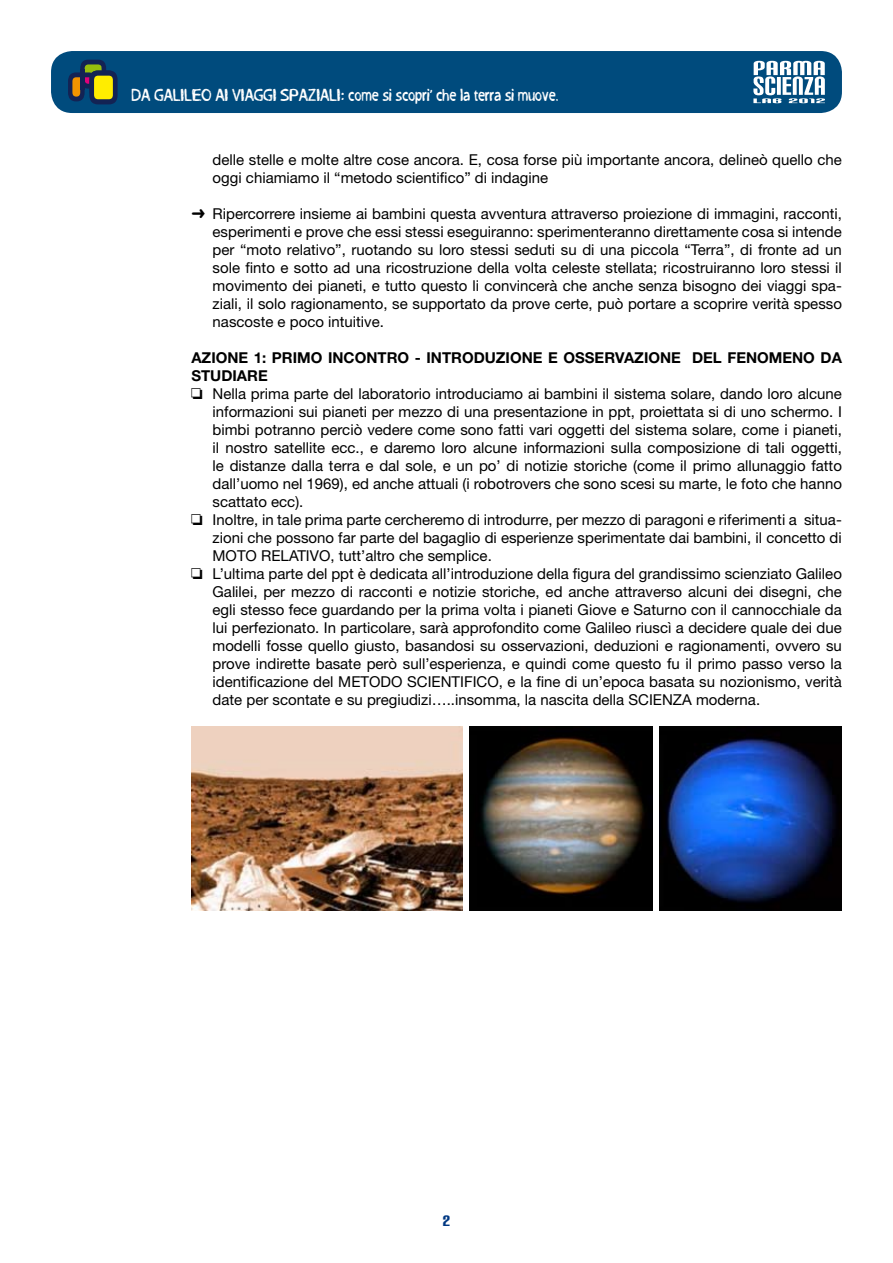
<style>
.page{position:relative;width:893px;height:1263px;background:#fff}
.page>*{position:absolute;margin:0;border:0;box-sizing:border-box;transform-origin:0 0}
.t1{font:18px "Carbon Block";color:#003882}
.t2{font:15px/18px "Helvetica Neue";color:#000}
.t3{font:700 15px "Helvetica Neue";color:#000}
.t4{font:13.5px "Grog Binge";letter-spacing:.01em;color:#fff}
.s1{font-family:"Monotype Sorts"}
</style>
<div class="page">
<div style="left:51px;top:51px;width:791px;height:62px;background:#004b7d;border-radius:21px"></div>
<svg style="left:68px;top:60px;width:50px;height:44px"></svg>
<svg style="left:753px;top:61px;width:72px;height:42px"></svg>
<img style="left:191px;top:726px;width:272px;height:185px">
<img style="left:470px;top:726px;width:182px;height:185px">
<img style="left:659px;top:726px;width:183px;height:185px">
<p class="t4" style="left:132px;top:88px;width:428px">Da Galileo ai viaggi spaziali: come si scopri’ che la terra si muove.</p>
<p class="t2" style="left:213px;top:150px;width:631px">delle stelle e molte altre cose ancora. E, cosa forse più importante ancora, delineò quello che oggi chiamiamo il “metodo scientifico” di indagine</p>
<p class="t2" style="left:213px;top:204px;width:631px;text-align:justify;text-indent:-21px"><span class="s1">«</span> Ripercorrere insieme ai bambini questa avventura attraverso proiezione di immagini, racconti, esperimenti e prove che essi stessi eseguiranno: sperimenteranno direttamente cosa si intende per “moto relativo”, ruotando su loro stessi seduti su di una piccola “Terra”, di fronte ad un sole finto e sotto ad una ricostruzione della volta celeste stellata; ricostruiranno loro stessi il movimento dei pianeti, e tutto questo li convincerà che anche senza bisogno dei viaggi spa&shy;ziali, il solo ragionamento, se supportato da prove certe, può portare a scoprire verità spesso nascoste e poco intuitive.</p>
<p class="t3" style="left:191px;top:348px;width:652px">AZIONE 1: PRIMO INCONTRO - INTRODUZIONE E OSSERVAZIONE DEL FENOMENO DA</p>
<p class="t3" style="left:191px;top:366px;width:78px">STUDIARE</p>
<p class="t2" style="left:191px;top:384px;width:652px"><span class="s1">R</span> Nella prima parte del laboratorio introduciamo ai bambini il sistema solare, dando loro alcune</p>
<p class="t2" style="left:213px;top:402px;width:631px">informazioni sui pianeti per mezzo di una presentazione in ppt, proiettata si di uno schermo. I</p>
<p class="t2" style="left:213px;top:420px;width:631px">bimbi potranno perciò vedere come sono fatti vari oggetti del sistema solare, come i pianeti,</p>
<p class="t2" style="left:213px;top:438px;width:631px">il nostro satellite ecc., e daremo loro alcune informazioni sulla composizione di tali oggetti,</p>
<p class="t2" style="left:213px;top:456px;width:631px">le distanze dalla terra e dal sole, e un po’ di notizie storiche (come il primo allunaggio fatto</p>
<p class="t2" style="left:213px;top:474px;width:631px">dall’uomo nel 1969), ed anche attuali (i robotrovers che sono scesi su marte, le foto che hanno</p>
<p class="t2" style="left:213px;top:492px;width:92px">scattato ecc).</p>
<p class="t2" style="left:191px;top:510px;width:652px"><span class="s1">R</span> Inoltre, in tale prima parte cercheremo di introdurre, per mezzo di paragoni e riferimenti a situa-</p>
<p class="t2" style="left:213px;top:528px;width:631px">zioni che possono far parte del bagaglio di esperienze sperimentate dai bambini, il concetto di</p>
<p class="t2" style="left:213px;top:546px;width:281px">MOTO RELATIVO, tutt’altro che semplice.</p>
<p class="t2" style="left:191px;top:564px;width:652px"><span class="s1">R</span> L’ultima parte del ppt è dedicata all’introduzione della figura del grandissimo scienziato Galileo</p>
<p class="t2" style="left:213px;top:582px;width:631px">Galilei, per mezzo di racconti e notizie storiche, ed anche attraverso alcuni dei disegni, che</p>
<p class="t2" style="left:213px;top:600px;width:631px">egli stesso fece guardando per la prima volta i pianeti Giove e Saturno con il cannocchiale da</p>
<p class="t2" style="left:213px;top:618px;width:631px">lui perfezionato. In particolare, sarà approfondito come Galileo riuscì a decidere quale dei due</p>
<p class="t2" style="left:213px;top:636px;width:631px">modelli fosse quello giusto, basandosi su osservazioni, deduzioni e ragionamenti, ovvero su</p>
<p class="t2" style="left:213px;top:654px;width:631px">prove indirette basate però sull’esperienza, e quindi come questo fu il primo passo verso la</p>
<p class="t2" style="left:213px;top:672px;width:631px">identificazione del METODO SCIENTIFICO, e la fine di un’epoca basata su nozionismo, verità</p>
<p class="t2" style="left:213px;top:690px;width:549px">date per scontate e su pregiudizi…..insomma, la nascita della SCIENZA moderna.</p>
<p class="t1" style="left:443px;top:1212px;width:9px">2</p>
</div>
